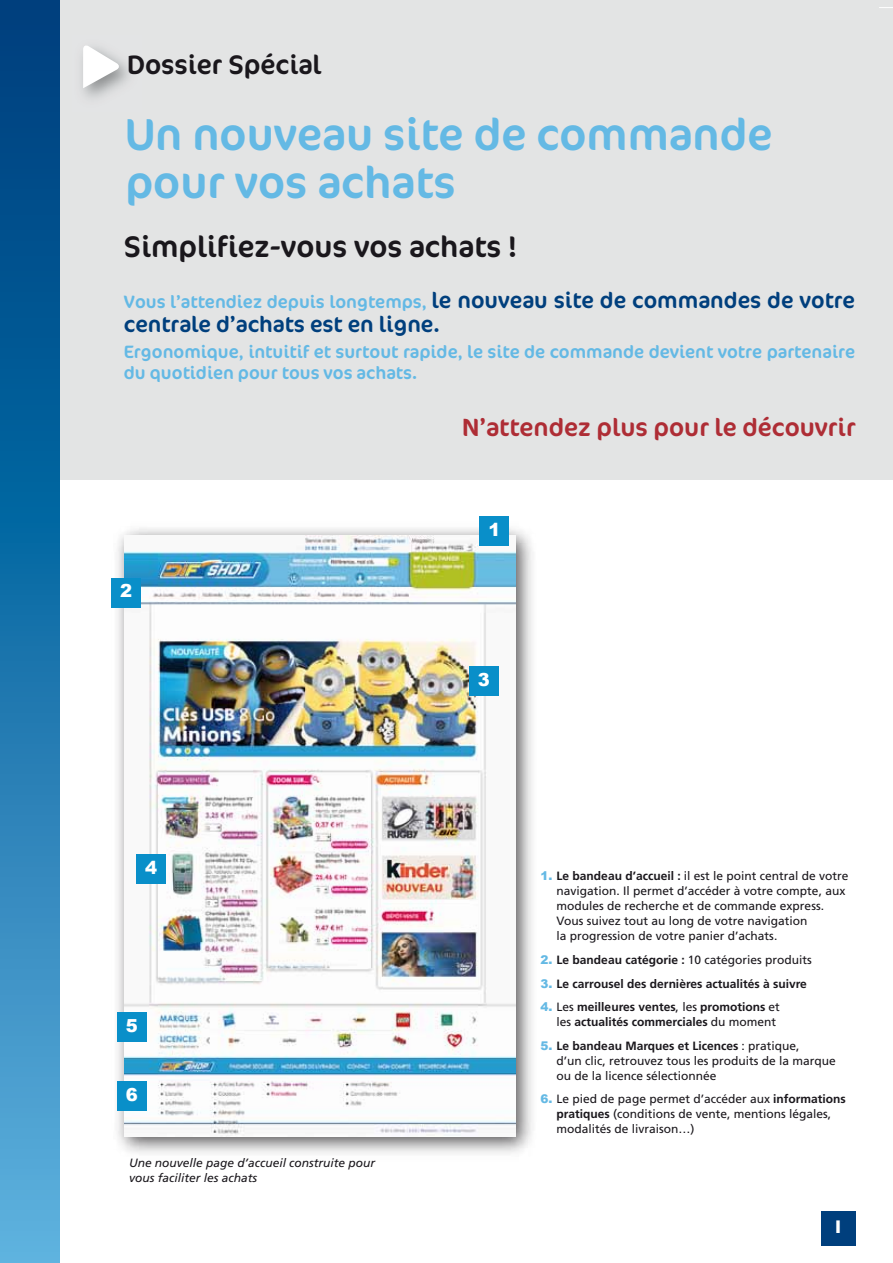
<style>
.page{position:relative;width:893px;height:1263px;background:#fff}
.page>*{position:absolute;margin:0;border:0;box-sizing:border-box;transform-origin:0 0}
.t1{font:45px/48px "Cocon";color:#64b9e4}
.t2{font:30px "Cocon";color:#1a171c}
.t3{font:27px "Cocon";color:#1a171c}
.t4{font:25.05px "Cocon";color:#ae2d35}
.t5{font:22.5px "Cocon";color:#003f7d}
.t6{font:18px/21px "Cocon";color:#64b9e4}
.t7{font:900 18px "Arial";color:#fff}
.t8{font:900 18px "Frutiger";color:#fff}
.t9{font:12px/15px "Frutiger";color:#1a171c}
.t10{font:700 12px/15px "Frutiger";color:#1a171c}
.t11{font:italic 12px/15px "Frutiger";color:#1a171c}
.s1{font-size:22.5px;color:#003f7d}
.s2{font-family:"Arial";font-weight:900;color:#64b9e4}
.s3{font-weight:700}
.s4{font-weight:400}
</style>
<div class="page">
<img style="left:59px;top:517px;width:474px;height:653px">
<img style="left:125px;top:536px;width:391px;height:600px">
<div style="left:821px;top:1211px;width:34px;height:34px;background:#003f7d"></div>
<div style="left:0;top:0;width:893px;height:480px;background:#e3e4e4"></div>
<svg style="left:0;top:0;width:59px;height:1263px;background:#1f74ab"></svg>
<svg style="left:83px;top:45px;width:36px;height:43px"></svg>
<div style="left:480px;top:516px;width:29px;height:30px;background:#098fc9"></div>
<div style="left:111px;top:578px;width:30px;height:30px;background:#098fc9"></div>
<div style="left:469px;top:666px;width:30px;height:30px;background:#098fc9"></div>
<div style="left:136px;top:854px;width:30px;height:30px;background:#098fc9"></div>
<div style="left:117px;top:1012px;width:30px;height:30px;background:#098fc9"></div>
<div style="left:117px;top:1081px;width:30px;height:30px;background:#098fc9"></div>
<svg style="left:879px;top:7px;width:14px;height:1px"></svg>
<h3 class="t3" style="left:127px;top:49px;width:196px">Dossier Spécial</h3>
<h1 class="t1" style="left:125px;top:112px;width:649px">Un nouveau site de commande pour vos achats</h1>
<h2 class="t2" style="left:124px;top:229px;width:395px">Simplifiez-vous vos achats !</h2>
<h3 class="t6" style="left:124px;top:292px;width:733px">Vous l’attendiez depuis longtemps, <span class="s1">le nouveau site de commandes de votre</span></h3>
<h3 class="t5" style="left:124px;top:311px;width:317px">centrale d’achats est en ligne.</h3>
<h3 class="t6" style="left:124px;top:341px;width:733px">Ergonomique, intuitif et surtout rapide, le site de commande devient votre partenaire du quotidien pour tous vos achats.</h3>
<h3 class="t4" style="left:462px;top:413px;width:395px">N’attendez plus pour le découvrir</h3>
<h3 class="t7" style="left:120px;top:578px;width:14px">2</h3>
<h3 class="t7" style="left:145px;top:854px;width:14px">4</h3>
<h3 class="t7" style="left:126px;top:1012px;width:14px">5</h3>
<h3 class="t7" style="left:126px;top:1081px;width:14px">6</h3>
<p class="t11" style="left:129px;top:1155px;width:247px">Une nouvelle page d’accueil construite pour vous faciliter les achats</p>
<h3 class="t7" style="left:488px;top:516px;width:14px">1</h3>
<h3 class="t7" style="left:478px;top:666px;width:14px">3</h3>
<p class="t9" style="left:557px;top:869px;width:293px;text-indent:-16px"><span class="s2">1.</span> <span class="s3">Le bandeau d’accueil :</span> il est le point central de votre navigation. Il permet d’accéder à votre compte, aux modules de recherche et de commande express.<br>Vous suivez tout au long de votre navigation<br>la progression de votre panier d’achats.</p>
<p class="t9" style="left:541px;top:952px;width:273px"><span class="s2">2.</span> <span class="s3">Le bandeau catégorie :</span> 10 catégories produits</p>
<p class="t10" style="left:541px;top:976px;width:268px"><span class="s2">3.</span> Le carrousel des dernières actualités à suivre</p>
<p class="t10" style="left:557px;top:999px;width:225px;text-indent:-16px"><span class="s2">4.</span> <span class="s4">Les</span> meilleures ventes<span class="s4">, les</span> promotions <span class="s4">et les</span> actualités commerciales <span class="s4">du moment</span></p>
<p class="t9" style="left:557px;top:1038px;width:281px;text-indent:-16px"><span class="s2">5.</span> <span class="s3">Le bandeau Marques et Licences</span> : pratique,<br>d’un clic, retrouvez tous les produits de la marque ou de la licence sélectionnée</p>
<p class="t9" style="left:557px;top:1091px;width:291px;text-indent:-16px"><span class="s2">6.</span> Le pied de page permet d’accéder aux <span class="s3">informations pratiques</span> (conditions de vente, mentions légales, modalités de livraison…)</p>
<h3 class="t8" style="left:835px;top:1216px;width:8px">I</h3>
</div>
